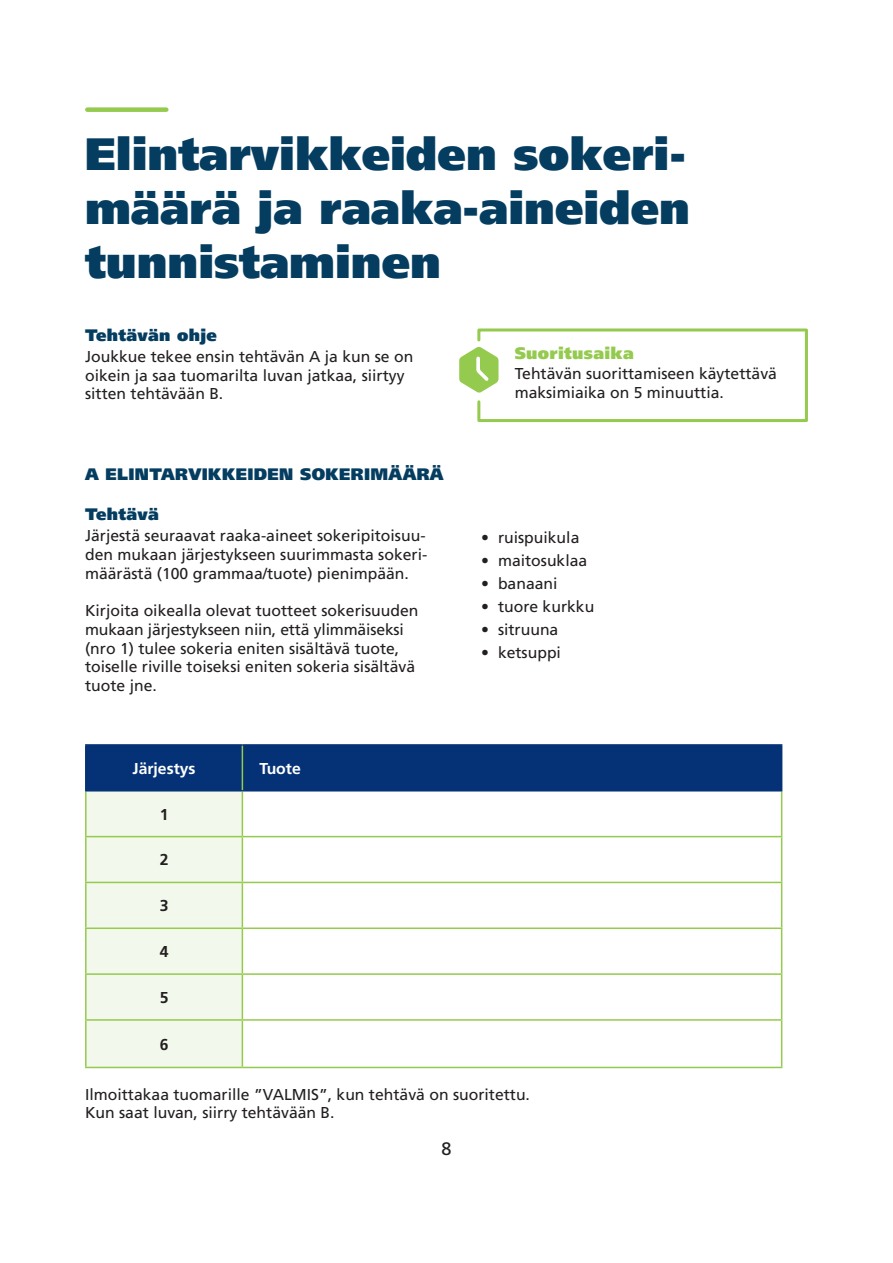
<style>
.page{position:relative;width:893px;height:1263px;background:#fff}
.page>*{position:absolute;margin:0;border:0;box-sizing:border-box;transform-origin:0 0}
.t1{font:900 45px/54px "Frutiger LT Pro";color:#043d60;text-align:justify}
.t2{font:18px "Frutiger LT Com";color:#231f20}
.t3{font:900 16.5px "Frutiger LT Pro";letter-spacing:.02em;color:#043d60}
.t4{font:900 16.5px "Frutiger LT Pro";letter-spacing:.02em;color:#94ca4e}
.t5{font:15.75px/18.8px "Frutiger LT Com";color:#231f20}
.t6{font:700 15.75px "Frutiger LT Com";color:#fff}
.t7{font:700 15.75px "Frutiger LT Com";color:#231f20}
</style>
<div class="page">
<svg style="left:87px;top:746px;width:694px;height:321px"></svg>
<hr style="left:85px;top:791px;width:2px;height:45px;background:#94ca4e">
<hr style="left:242px;top:791px;width:1px;height:45px;background:#94ca4e">
<hr style="left:781px;top:791px;width:1px;height:45px;background:#94ca4e">
<hr style="left:85px;top:836px;width:157px;height:1px;background:#94ca4e">
<hr style="left:85px;top:837px;width:2px;height:45px;background:#94ca4e">
<hr style="left:242px;top:836px;width:540px;height:1px;background:#94ca4e">
<hr style="left:242px;top:837px;width:1px;height:45px;background:#94ca4e">
<hr style="left:781px;top:837px;width:1px;height:45px;background:#94ca4e">
<hr style="left:85px;top:882px;width:157px;height:1px;background:#94ca4e">
<hr style="left:85px;top:883px;width:2px;height:44px;background:#94ca4e">
<hr style="left:242px;top:882px;width:540px;height:1px;background:#94ca4e">
<hr style="left:242px;top:883px;width:1px;height:44px;background:#94ca4e">
<hr style="left:781px;top:883px;width:1px;height:44px;background:#94ca4e">
<hr style="left:85px;top:927px;width:157px;height:2px;background:#94ca4e">
<hr style="left:85px;top:929px;width:2px;height:44px;background:#94ca4e">
<hr style="left:242px;top:927px;width:540px;height:2px;background:#94ca4e">
<hr style="left:242px;top:929px;width:1px;height:44px;background:#94ca4e">
<hr style="left:781px;top:929px;width:1px;height:44px;background:#94ca4e">
<hr style="left:85px;top:973px;width:157px;height:2px;background:#94ca4e">
<hr style="left:85px;top:975px;width:2px;height:44px;background:#94ca4e">
<hr style="left:242px;top:973px;width:540px;height:2px;background:#94ca4e">
<hr style="left:242px;top:975px;width:1px;height:44px;background:#94ca4e">
<hr style="left:781px;top:975px;width:1px;height:44px;background:#94ca4e">
<hr style="left:85px;top:1019px;width:157px;height:2px;background:#94ca4e">
<hr style="left:85px;top:1021px;width:2px;height:46px;background:#94ca4e">
<hr style="left:242px;top:1019px;width:540px;height:2px;background:#94ca4e">
<hr style="left:242px;top:1021px;width:1px;height:46px;background:#94ca4e">
<hr style="left:781px;top:1021px;width:1px;height:46px;background:#94ca4e">
<hr style="left:85px;top:1067px;width:157px;height:1px;background:#94ca4e">
<hr style="left:242px;top:1067px;width:540px;height:1px;background:#94ca4e">
<hr style="left:85px;top:744px;width:157px;height:2px;background:#053276">
<hr style="left:85px;top:746px;width:2px;height:44px;background:#053276">
<hr style="left:242px;top:744px;width:540px;height:2px;background:#053276">
<hr style="left:781px;top:746px;width:1px;height:44px;background:#053276">
<hr style="left:85px;top:790px;width:157px;height:1px;background:#053276">
<hr style="left:242px;top:790px;width:540px;height:1px;background:#053276">
<hr style="left:242px;top:746px;width:1px;height:44px;background:#94ca4e">
<div style="left:87px;top:107px;width:79px;height:5px;background:#94ca4e"></div>
<svg style="left:459px;top:328px;width:349px;height:95px"></svg>
<h1 class="t1" style="left:85px;top:127px;width:607px">Elintarvikkeiden sokeri&shy;määrä ja raaka-aineiden tunnistaminen</h1>
<p class="t3" style="left:85px;top:325px;width:133px">Tehtävän ohje</p>
<p class="t5" style="left:85px;top:347px;width:330px">Joukkue tekee ensin tehtävän A ja kun se on oikein ja saa tuomarilta luvan jatkaa, siirtyy sitten tehtävään B.</p>
<p class="t3" style="left:85px;top:464px;width:360px">A ELINTARVIKKEIDEN SOKERIMÄÄRÄ</p>
<p class="t3" style="left:85px;top:504px;width:75px">Tehtävä</p>
<p class="t5" style="left:85px;top:526px;width:344px;text-align:justify">Järjestä seuraavat raaka-aineet sokeripitoisuu&shy;den mukaan järjestykseen suurimmasta sokeri&shy;määrästä (100 grammaa/tuote) pienimpään.</p>
<p class="t5" style="left:85px;top:601px;width:335px">Kirjoita oikealla olevat tuotteet sokerisuuden mukaan järjestykseen niin, että ylimmäiseksi (nro 1) tulee sokeria eniten sisältävä tuote, toiselle riville toiseksi eniten sokeria sisältävä tuote jne.</p>
<p class="t4" style="left:515px;top:343px;width:121px">Suoritusaika</p>
<p class="t5" style="left:515px;top:364px;width:264px">Tehtävän suorittamiseen käytettävä maksimiaika on 5 minuuttia.</p>
<p class="t5" style="left:481px;top:528px;width:100px">• ruispuikula</p>
<p class="t5" style="left:481px;top:551px;width:108px">• maitosuklaa</p>
<p class="t5" style="left:481px;top:574px;width:78px">• banaani</p>
<p class="t5" style="left:481px;top:597px;width:115px">• tuore kurkku</p>
<p class="t5" style="left:481px;top:620px;width:79px">• sitruuna</p>
<p class="t5" style="left:481px;top:643px;width:82px">• ketsuppi</p>
<p class="t6" style="left:133px;top:759px;width:65px">Järjestys</p>
<p class="t6" style="left:259px;top:759px;width:43px">Tuote</p>
<p class="t7" style="left:160px;top:804px;width:10px">1</p>
<p class="t7" style="left:160px;top:850px;width:10px">2</p>
<p class="t7" style="left:160px;top:896px;width:10px">3</p>
<p class="t7" style="left:160px;top:942px;width:10px">4</p>
<p class="t7" style="left:160px;top:988px;width:10px">5</p>
<p class="t7" style="left:160px;top:1034px;width:10px">6</p>
<p class="t5" style="left:85px;top:1085px;width:446px">Ilmoittakaa tuomarille ”VALMIS”, kun tehtävä on suoritettu.<br>Kun saat luvan, siirry tehtävään B.</p>
<p class="t2" style="left:441px;top:1138px;width:12px">8</p>
</div>
